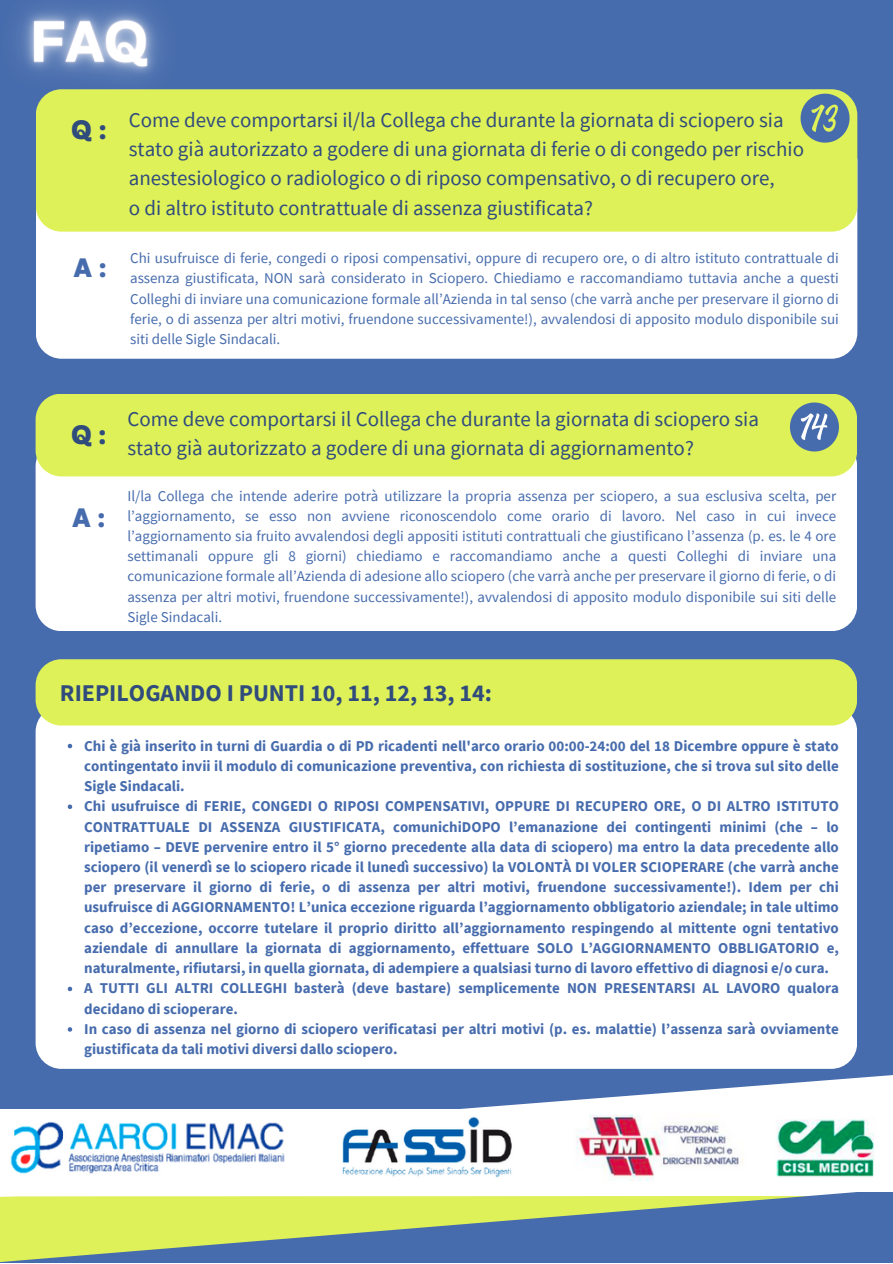
<style>
.page{position:relative;width:893px;height:1264px;background:#fff}
.page>*{position:absolute;margin:0;border:0;box-sizing:border-box;transform-origin:0 0}
.t1{font:700 25.5px "Cy Grotesk Key";color:#304c7d}
.t2{font:700 25.5px "Cy Grotesk Key";color:#476cad}
.t3{font:700 24px "Source Sans Pro";color:#304c7d}
.t4{font:21px/29.2px "Source Sans Pro";color:#304c7d}
.t5{font:700 15px/20.2px "Source Sans Pro";color:#476cad;text-align:justify}
.t6{font:15px/20.2px "Source Sans Pro";color:#476cad;text-align:justify}
</style>
<div class="page">
<div style="left:0;top:0;width:892px;height:1007px;background:#476cad"></div>
<svg style="left:0;top:930px;width:892px;height:179px;fill:#476cad"></svg>
<svg style="left:0;top:1192px;width:892px;height:70px;fill:#476cad"></svg>
<img style="left:10px;top:1114px;width:865px;height:67px">
<div style="left:36px;top:136px;width:821px;height:223px;background:#fff;border-radius:26px"></div>
<div style="left:36px;top:89px;width:821px;height:143px;background:#dff158;border-radius:26px"></div>
<div style="left:36px;top:440px;width:821px;height:191px;background:#fff;border-radius:26px"></div>
<div style="left:36px;top:393px;width:821px;height:83px;background:#dff158;border-radius:26px"></div>
<div style="left:36px;top:706px;width:821px;height:362px;background:#fff;border-radius:26px"></div>
<div style="left:36px;top:659px;width:821px;height:66px;background:#dff158;border-radius:26px"></div>
<svg style="left:800px;top:94px;width:49px;height:49px"></svg>
<svg style="left:790px;top:402px;width:48px;height:49px"></svg>
<img style="left:19px;top:7px;width:193px;height:104px">
<svg style="left:68px;top:743px;width:4px;height:5px"></svg>
<svg style="left:68px;top:804px;width:4px;height:5px"></svg>
<svg style="left:68px;top:986px;width:4px;height:5px"></svg>
<svg style="left:68px;top:1027px;width:4px;height:4px"></svg>
<p class="t1" style="left:71px;top:114px;width:36px">Q :</p>
<p class="t4" style="left:129px;top:105px;width:656px">Come deve comportarsi il/la Collega che durante la giornata di sciopero sia</p>
<p class="t4" style="left:129px;top:134px;width:676px">stato già autorizzato a godere di una giornata di ferie o di congedo per rischio anestesiologico o radiologico o di riposo compensativo, o di recupero ore,</p>
<p class="t4" style="left:129px;top:192px;width:465px">o di altro istituto contrattuale di assenza giustificata?</p>
<p class="t2" style="left:74px;top:252px;width:34px">A :</p>
<p class="t6" style="left:130px;top:248px;width:710px">Chi usufruisce di ferie, congedi o riposi compensativi, oppure di recupero ore, o di altro istituto contrattuale di assenza giustificata, NON sarà considerato in Sciopero. Chiediamo e raccomandiamo tuttavia anche a questi Colleghi di inviare una comunicazione formale all’Azienda in tal senso (che varrà anche per preservare il giorno di ferie, o di assenza per altri motivi, fruendone successivamente!), avvalendosi di apposito modulo disponibile sui siti delle Sigle Sindacali.</p>
<p class="t1" style="left:71px;top:418px;width:36px">Q :</p>
<p class="t2" style="left:72px;top:501px;width:34px">A :</p>
<p class="t4" style="left:127px;top:404px;width:633px">Come deve comportarsi il Collega che durante la giornata di sciopero sia</p>
<p class="t4" style="left:127px;top:433px;width:568px">stato già autorizzato a godere di una giornata di aggiornamento?</p>
<p class="t6" style="left:127px;top:485px;width:710px">Il/la Collega che intende aderire potrà utilizzare la propria assenza per sciopero, a sua esclusiva scelta, per l’aggiornamento, se esso non avviene riconoscendolo come orario di lavoro. Nel caso in cui invece l’aggiornamento sia fruito avvalendosi degli appositi istituti contrattuali che giustificano l’assenza (p. es. le 4 ore settimanali oppure gli 8 giorni) chiediamo e raccomandiamo anche a questi Colleghi di inviare una comunicazione formale all’Azienda di adesione allo sciopero (che varrà anche per preservare il giorno di ferie, o di assenza per altri motivi, fruendone successivamente!), avvalendosi di apposito modulo disponibile sui siti delle Sigle Sindacali.</p>
<p class="t3" style="left:60px;top:677px;width:433px">RIEPILOGANDO I PUNTI 10, 11, 12, 13, 14:</p>
<p class="t5" style="left:84px;top:735px;width:756px">Chi è già inserito in turni di Guardia o di PD ricadenti nell'arco orario 00:00-24:00 del 18 Dicembre oppure è stato contingentato invii il modulo di comunicazione preventiva, con richiesta di sostituzione, che si trova sul sito delle Sigle Sindacali.</p>
<p class="t5" style="left:84px;top:795px;width:756px">Chi usufruisce di FERIE, CONGEDI O RIPOSI COMPENSATIVI, OPPURE DI RECUPERO ORE, O DI ALTRO ISTITUTO CONTRATTUALE DI ASSENZA GIUSTIFICATA, comunichiDOPO l’emanazione dei contingenti minimi (che – lo ripetiamo – DEVE pervenire entro il 5° giorno precedente alla data di sciopero) ma entro la data precedente allo sciopero (il venerdì se lo sciopero ricade il lunedì successivo) la VOLONTÀ DI VOLER SCIOPERARE (che varrà anche per preservare il giorno di ferie, o di assenza per altri motivi, fruendone successivamente!). Idem per chi usufruisce di AGGIORNAMENTO! L’unica eccezione riguarda l’aggiornamento obbligatorio aziendale; in tale ultimo caso d’eccezione, occorre tutelare il proprio diritto all’aggiornamento respingendo al mittente ogni tentativo aziendale di annullare la giornata di aggiornamento, effettuare SOLO L’AGGIORNAMENTO OBBLIGATORIO e, naturalmente, rifiutarsi, in quella giornata, di adempiere a qualsiasi turno di lavoro effettivo di diagnosi e/o cura.</p>
<p class="t5" style="left:84px;top:978px;width:756px">A TUTTI GLI ALTRI COLLEGHI basterà (deve bastare) semplicemente NON PRESENTARSI AL LAVORO qualora decidano di scioperare.</p>
<p class="t5" style="left:84px;top:1018px;width:756px">In caso di assenza nel giorno di sciopero verificatasi per altri motivi (p. es. malattie) l’assenza sarà ovviamente giustificata da tali motivi diversi dallo sciopero.</p>
</div>
